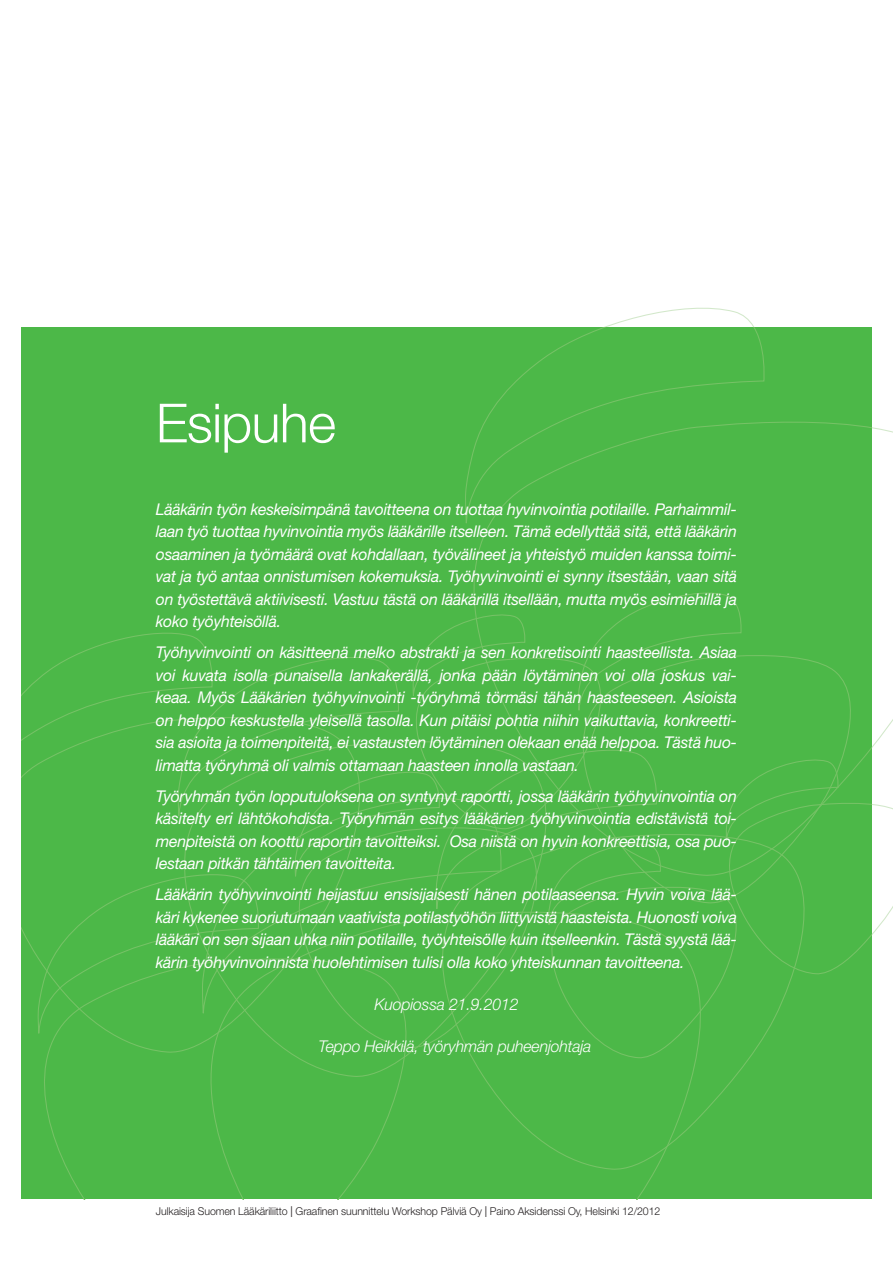
<style>
.page{position:relative;width:893px;height:1263px;background:#fff}
.page>*{position:absolute;margin:0;border:0;box-sizing:border-box;transform-origin:0 0}
.t1{font:300 54px "Helvetica Neue";letter-spacing:-.015em;color:#fff}
.t2{font:italic 16.2px/22.5px "Helvetica Neue";letter-spacing:-.015em;color:#fff;text-align:justify}
.t3{font:italic 300 16.2px "Helvetica Neue";letter-spacing:-.01em;color:#fff}
.t4{font:300 10.8px "Helvetica Neue";letter-spacing:-.01em;color:#231f20}
.s1{font-size:15.15px}
</style>
<div class="page">
<div style="left:21px;top:327px;width:851px;height:872px;background:#4cb848"></div>
<svg style="left:465px;top:327px;width:304px;height:196px"></svg>
<svg style="left:472px;top:1059px;width:277px;height:112px"></svg>
<svg style="left:44px;top:1059px;width:361px;height:140px"></svg>
<svg style="left:21px;top:587px;width:872px;height:472px"></svg>
<h1 class="t1" style="left:156px;top:390px;width:182px">Esipuhe</h1>
<p class="t2" style="left:156px;top:497px;width:583px">Lääkärin työn keskeisimpänä tavoitteena on tuottaa hyvinvointia potilaille. Parhaimmil&shy;laan työ tuottaa hyvinvointia myös lääkärille itselleen. Tämä edellyttää sitä, että lääkärin osaaminen ja työmäärä ovat kohdallaan, työvälineet ja yhteistyö muiden kanssa toimi&shy;vat ja työ antaa onnistumisen kokemuksia. Työhyvinvointi ei synny itsestään, vaan sitä on työstettävä aktiivisesti. Vastuu tästä on lääkärillä itsellään, mutta myös esimiehillä ja koko työyhteisöllä.</p>
<p class="t2" style="left:156px;top:641px;width:583px">Työhyvinvointi on käsitteenä melko abstrakti ja sen konkretisointi haasteellista. Asiaa voi kuvata isolla punaisella lankakerällä, jonka pään löytäminen voi olla joskus vai&shy;keaa. Myös Lääkärien työhyvinvointi -työryhmä törmäsi tähän haasteeseen. Asioista on helppo keskustella yleisellä tasolla. Kun pitäisi pohtia niihin vaikuttavia, konkreetti&shy;sia asioita ja toimenpiteitä, ei vastausten löytäminen olekaan enää helppoa. Tästä huo&shy;limatta työryhmä oli valmis ottamaan haasteen innolla vastaan.</p>
<p class="t2" style="left:156px;top:784px;width:583px">Työryhmän työn lopputuloksena on syntynyt raportti, jossa lääkärin työhyvinvointia on käsitelty eri lähtökohdista. Työryhmän esitys lääkärien työhyvinvointia edistävistä toi&shy;menpiteistä on koottu raportin tavoitteiksi. Osa niistä on hyvin konkreettisia, osa puo&shy;lestaan pitkän tähtäimen tavoitteita.</p>
<p class="t2" style="left:156px;top:883px;width:583px">Lääkärin työhyvinvointi heijastuu ensisijaisesti hänen potilaaseensa. Hyvin voiva lää&shy;käri kykenee suoriutumaan vaativista potilastyöhön liittyvistä haasteista. Huonosti voiva lääkäri on sen sijaan uhka niin potilaille, työyhteisölle kuin itselleenkin. Tästä syystä lää&shy;kärin työhyvinvoinnista huolehtimisen tulisi olla koko yhteiskunnan tavoitteena.</p>
<p class="t3" style="left:374px;top:994px;width:146px">Kuopiossa 21.9.2012</p>
<p class="t3" style="left:318px;top:1036px;width:275px">Teppo Heikkilä, työryhmän puheenjohtaja</p>
<p class="t4" style="left:156px;top:1205px;width:506px">Julkaisija Suomen Lääkäriliitto <span class="s1">I</span> Graafinen suunnittelu Workshop Pälviä Oy <span class="s1">I</span> Paino Aksidenssi Oy, Helsinki 12/2012</p>
</div>
